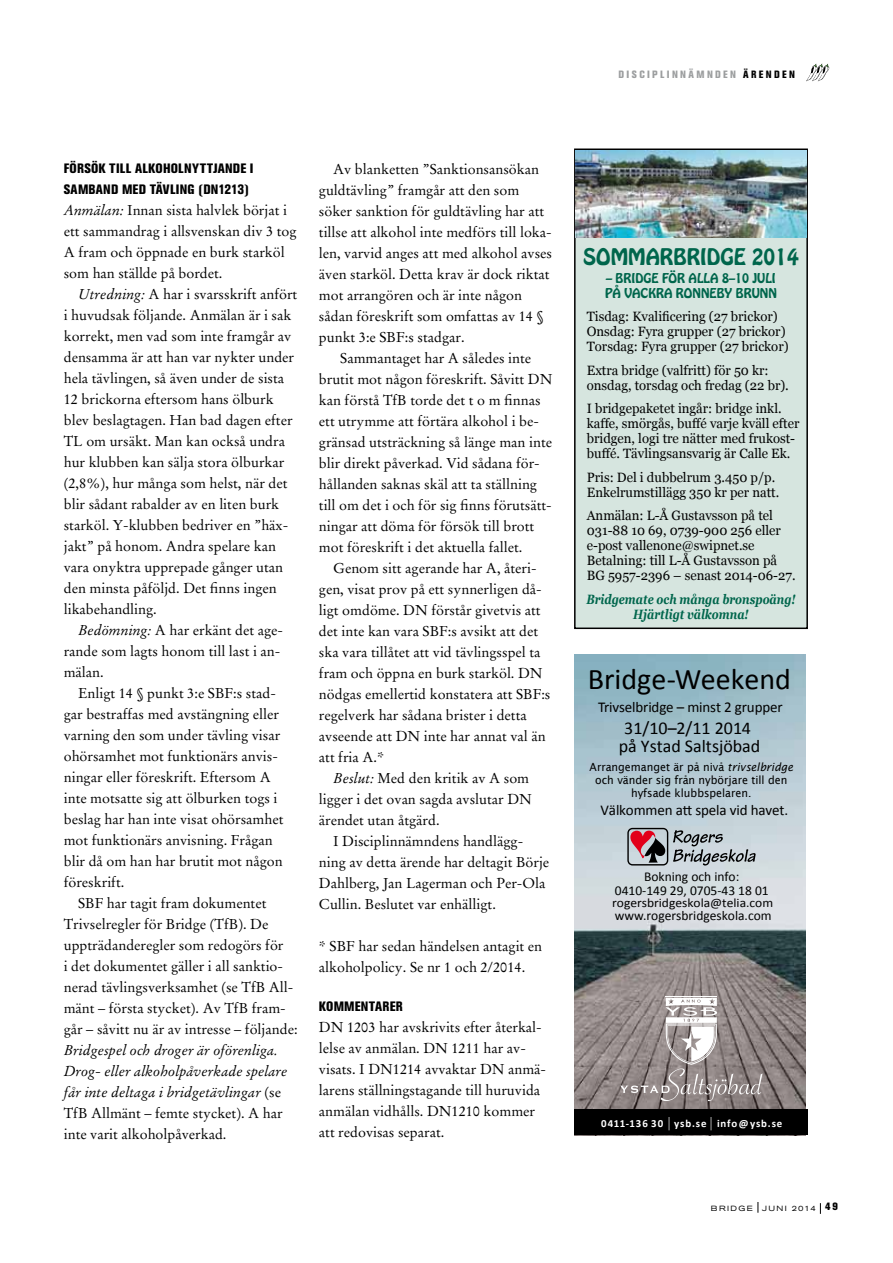
<style>
.page{position:relative;width:893px;height:1263px;background:#fff}
.page>*{position:absolute;margin:0;border:0;box-sizing:border-box;transform-origin:0 0}
.t1{font:30px "Calibri";color:#000}
.t2{font:20.25px "Hobo Std";color:#00664c}
.t3{font:18px/18px "Calibri";color:#000;text-align:center}
.t4{font:15px "Calibri";letter-spacing:-.01em;color:#000}
.t5{font:14.25px/21px "Stempel Garamond";color:#000}
.t6{font:italic 14.25px/21px "Stempel Garamond";color:#000}
.t7{font:13.5px/15px "Georgia";color:#000}
.t8{font:800 condensed 13.5px "Akzidenz Grotesk BE";letter-spacing:.02em;color:#000}
.t9{font:13.5px/13.5px "Calibri";color:#000;text-align:center}
.t10{font:italic 700 13.5px/15px "Georgia";color:#00664c;text-align:center;scale:.81 1}
.t11{font:12.75px "Calibri";color:#000;scale:1.06 1}
.t12{font:12px/15px "Hobo Std";color:#00664c}
.t13{font:11.25px/12.8px "Lucida Sans";color:#000;text-align:center;scale:.95 1}
.t14{font:700 10.95px "Calibri";letter-spacing:.075em;color:#fff}
.t15{font:800 condensed 10.5px "Akzidenz Grotesk BE";color:#9c9e9f}
.t16{font:800 condensed 10.5px "Akzidenz Grotesk BE";color:#000}
.t17{font:expanded 7.5px "Akzidenz Grotesk BE";letter-spacing:.18em;color:#000}
.s1{font-style:italic}
.s2{font-style:normal}
.s3{font-family:"Univers";font-weight:400;font-stretch:condensed;font-size:13.35px}
.s4{font-weight:800;font-stretch:normal;font-size:10.5px}
</style>
<div class="page">
<svg style="left:806px;top:64px;width:23px;height:17px"></svg>
<img style="left:574px;top:654px;width:232px;height:455px">
<hr style="left:666px;top:996px;width:51px;height:1px;background:#fff">
<svg style="left:620px;top:998px;width:143px;height:103px;background:#9e9594"></svg>
<svg style="left:627px;top:828px;width:129px;height:37px;background:#a09ba1"></svg>
<div style="left:574px;top:1109px;width:234px;height:26px;background:#000"></div>
<div style="left:575px;top:149px;width:232px;height:479px;background:#d6e5df"></div>
<div style="left:574px;top:148px;width:234px;height:481px;border:2px solid #000"></div>
<img style="left:575px;top:150px;width:231px;height:88px">
<p class="t15" style="left:619px;top:68px;width:8px">DISCI</p>
<p class="t15" style="left:652px;top:68px;width:17px">PLINNÄMNDEN</p>
<p class="t16" style="left:743px;top:68px;width:9px">ÄRENDEN</p>
<p class="t8" style="left:64px;top:160px;width:8px">FÖRSÖK</p>
<p class="t8" style="left:109px;top:160px;width:7px">TILL</p>
<p class="t8" style="left:135px;top:160px;width:8px">ALKOHOLN</p>
<p class="t8" style="left:192px;top:160px;width:34px">YTTJANDE</p>
<p class="t8" style="left:250px;top:160px;width:4px">I</p>
<p class="t8" style="left:64px;top:181px;width:9px">SAMBAND</p>
<p class="t8" style="left:122px;top:181px;width:9px">MED</p>
<p class="t8" style="left:150px;top:181px;width:28px">TÄVLING</p>
<p class="t8" style="left:198px;top:181px;width:53px">(DN1213)</p>
<p class="t5" style="left:64px;top:199px;width:234px"><span class="s1">Anmälan:</span> Innan sista halvlek börjat i ett sammandrag i allsvenskan div 3 tog A fram och öppnade en burk starköl som han ställde på bordet.</p>
<p class="t5" style="left:64px;top:283px;width:235px;text-indent:14px"><span class="s1">Utredning:</span> A har i svarsskrift anfört i huvudsak följande. Anmälan är i sak korrekt, men vad som inte framgår av densamma är att han var nykter under hela tävlingen, så även under de sista 12 brickorna eftersom hans ölburk blev beslagtagen. Han bad dagen efter TL om ursäkt. Man kan också undra hur klubben kan sälja stora ölburkar (2,8%), hur många som helst, när det blir sådant rabalder av en liten burk starköl. Y-klubben bedriver en ”häx&shy;jakt” på honom. Andra spelare kan vara onyktra upprepade gånger utan den minsta påföljd. Det finns ingen likabehandling.</p>
<p class="t5" style="left:64px;top:620px;width:221px;text-indent:14px"><span class="s1">Bedömning:</span> A har erkänt det age&shy;rande som lagts honom till last i an&shy;mälan.</p>
<p class="t5" style="left:64px;top:683px;width:221px;text-indent:14px">Enligt 14 § punkt 3:e SBF:s stad&shy;gar bestraffas med avstängning eller varning den som under tävling visar ohörsamhet mot funktionärs anvis&shy;ningar eller föreskrift. Eftersom A inte motsatte sig att ölburken togs i beslag har han inte visat ohörsamhet mot funktionärs anvisning. Frågan blir då om han har brutit mot någon föreskrift.</p>
<p class="t5" style="left:64px;top:893px;width:235px;text-indent:14px">SBF har tagit fram dokumentet Trivselregler för Bridge (TfB). De uppträdanderegler som redogörs för<br>i det dokumentet gäller i all sanktio&shy;nerad tävlingsverksamhet (se TfB All&shy;mänt – första stycket). Av TfB fram&shy;går – såvitt nu är av intresse – följande:</p>
<p class="t6" style="left:64px;top:1040px;width:225px">Bridgespel och droger är oförenliga.<br>Drog- eller alkoholpåverkade spelare får inte deltaga i bridgetävlingar <span class="s2">(se TfB Allmänt – femte stycket). A har inte varit alkoholpåverkad.</span></p>
<p class="t5" style="left:319px;top:159px;width:235px;text-indent:14px">Av blanketten ”Sanktionsansökan guldtävling” framgår att den som söker sanktion för guldtävling har att tillse att alkohol inte medförs till loka&shy;len, varvid anges att med alkohol avses även starköl. Detta krav är dock riktat mot arrangören och är inte någon sådan föreskrift som omfattas av 14 § punkt 3:e SBF:s stadgar.</p>
<p class="t5" style="left:319px;top:348px;width:235px;text-indent:21px">Sammantaget har A således inte brutit mot någon föreskrift. Såvitt DN kan förstå TfB torde det t o m finnas ett utrymme att förtära alkohol i be&shy;gränsad utsträckning så länge man inte blir direkt påverkad. Vid sådana för&shy;hållanden saknas skäl att ta ställning till om det i och för sig finns förutsätt&shy;ningar att döma för försök till brott mot föreskrift i det aktuella fallet.</p>
<p class="t5" style="left:319px;top:558px;width:233px;text-indent:14px">Genom sitt agerande har A, återi&shy;gen, visat prov på ett synnerligen då&shy;ligt omdöme. DN förstår givetvis att det inte kan vara SBF:s avsikt att det ska vara tillåtet att vid tävlingsspel ta fram och öppna en burk starköl. DN nödgas emellertid konstatera att SBF:s regelverk har sådana brister i detta avseende att DN inte har annat val än att fria A.*</p>
<p class="t5" style="left:319px;top:768px;width:214px;text-indent:14px"><span class="s1">Beslut:</span> Med den kritik av A som ligger i det ovan sagda avslutar DN ärendet utan åtgärd.</p>
<p class="t5" style="left:319px;top:831px;width:232px;text-indent:14px">I Disciplinnämndens handlägg&shy;ning av detta ärende har deltagit Börje Dahlberg, Jan Lagerman och Per-Ola Cullin. Beslutet var enhälligt.</p>
<p class="t5" style="left:319px;top:936px;width:225px">* SBF har sedan händelsen antagit en alkoholpolicy. Se nr 1 och 2/2014.</p>
<p class="t8" style="left:319px;top:998px;width:9px">KOMMENTARER</p>
<p class="t5" style="left:319px;top:1016px;width:229px">DN 1203 har avskrivits efter återkal&shy;lelse av anmälan. DN 1211 har av&shy;visats. I DN1214 avvaktar DN anmä&shy;larens ställningstagande till huruvida anmälan vidhålls. DN1210 kommer att redovisas separat.</p>
<h2 class="t2" style="left:583px;top:242px;width:217px">SOMMARBRIDGE 2014</h2>
<p class="t12" style="left:605px;top:271px;width:173px">– BRIDGE FÖR ALLA 8–10 JULI<br>PÅ VACKRA RONNEBY BRUNN</p>
<p class="t7" style="left:587px;top:309px;width:203px">Tisdag: Kvalificering (27 brickor)<br>Onsdag: Fyra grupper (27 brickor)<br>Torsdag: Fyra grupper (27 brickor)</p>
<p class="t7" style="left:587px;top:363px;width:204px">Extra bridge (valfritt) för 50 kr: onsdag, torsdag och fredag (22 br).</p>
<p class="t7" style="left:587px;top:401px;width:214px">I bridgepaketet ingår: bridge inkl. kaffe, smörgås, buffé varje kväll efter bridgen, logi tre nätter med frukost&shy;buffé. Tävlingsansvarig är Calle Ek.</p>
<p class="t7" style="left:587px;top:470px;width:194px">Pris: Del i dubbelrum 3.450 p/p.<br>Enkelrumstillägg 350 kr per natt.</p>
<p class="t7" style="left:587px;top:508px;width:210px">Anmälan: L-Å Gustavsson på tel<br>031-88 10 69, 0739-900 256 eller e-post vallenone@swipnet.se<br>Betalning: till L-Å Gustavsson på<br>BG 5957-2396 – senast 2014-06-27.</p>
<p class="t10" style="left:586px;top:592px;width:260px">Bridgemate och många bronspoäng!<br>Hjärtligt välkomna!</p>
<h1 class="t1" style="left:588px;top:660px;width:205px">Bridge-Weekend</h1>
<p class="t4" style="left:598px;top:697px;width:186px">Trivselbridge – minst 2 grupper</p>
<p class="t3" style="left:619px;top:718px;width:143px">31/10–2/11 2014 på Ystad Saltsjöbad</p>
<p class="t13" style="left:590px;top:761px;width:216px">Arrangemanget är på nivå <span class="s1">trivselbridge </span>och vänder sig från nybörjare till den hyfsade klubbspelaren.</p>
<p class="t4" style="left:601px;top:801px;width:189px">Välkommen att spela vid havet.</p>
<p class="t9" style="left:615px;top:869px;width:155px">Bokning och info:<br>0410-149 29, 0705-43 18 01</p>
<p class="t11" style="left:612px;top:895px;width:153px">rogersbridgeskola@telia.com</p>
<p class="t9" style="left:615px;top:908px;width:158px">www.rogersbridgeskola.com</p>
<p class="t14" style="left:601px;top:1116px;width:183px">0411-136 30 <span class="s3">|</span> ysb.se <span class="s3">|</span> info@ysb.se</p>
<p class="t17" style="left:711px;top:1204px;width:128px">BRIDGE JUNI 2014 <span class="s4">49</span></p>
</div>
